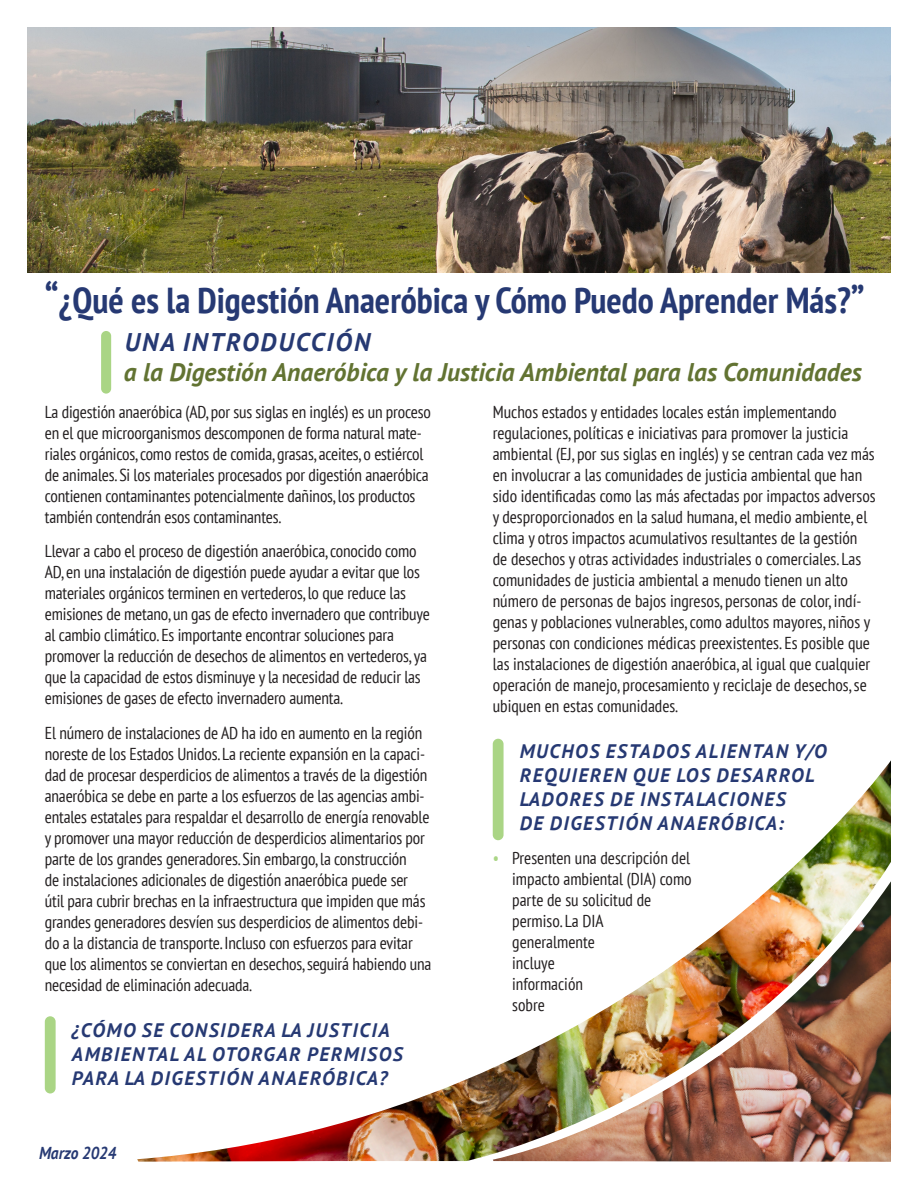
<style>
.page{position:relative;width:918px;height:1188px;background:#fff}
.page>*{position:absolute;margin:0;border:0;box-sizing:border-box;transform-origin:0 0}
.t1{font:700 condensed 36px "PT Sans";color:#263973}
.t2{font:italic 700 25.5px "PT Sans";color:#627332}
.t3{font:italic 700 25.5px "PT Sans";letter-spacing:.08em;color:#263973}
.t4{font:italic 700 19.5px/24px "PT Sans";letter-spacing:.08em;color:#263973}
.t5{font:condensed 17.25px/21px "PT Sans";letter-spacing:-.01em;color:#231f20}
.t6{font:italic 700 17.25px "PT Sans";color:#263973;scale:.9 1}
.s1{font-size:40.5px}
.s2{color:#aad585}
</style>
<div class="page">
<img style="left:27px;top:27px;width:864px;height:245px">
<div style="left:101px;top:331px;width:10px;height:63px;background:#aad585;border-radius:5px"></div>
<img style="left:137px;top:760px;width:754px;height:402px">
<div style="left:45px;top:1016px;width:11px;height:77px;background:#aad585;border-radius:5px"></div>
<div style="left:493px;top:739px;width:11px;height:101px;background:#aad585;border-radius:5px"></div>
<h1 class="t1" style="left:45px;top:277px;width:821px"><span class="s1">“</span>¿Qué es la Digestión Anaeróbica y Cómo Puedo Aprender Más?<span class="s1">”</span></h1>
<h2 class="t3" style="left:125px;top:325px;width:247px">UNA INTRODUCCIÓN</h2>
<h2 class="t2" style="left:124px;top:356px;width:739px">a la Digestión Anaeróbica y la Justicia Ambiental para las Comunidades</h2>
<p class="t5" style="left:45px;top:401px;width:388px">La digestión anaeróbica (AD, por sus siglas en inglés) es un proceso en el que microorganismos descomponen de forma natural mate&shy;riales orgánicos, como restos de comida, grasas, aceites, o estiércol de animales. Si los materiales procesados por digestión anaeróbica contienen contaminantes potencialmente dañinos, los productos también contendrán esos contaminantes.</p>
<p class="t5" style="left:45px;top:540px;width:387px">Llevar a cabo el proceso de digestión anaeróbica, conocido como AD, en una instalación de digestión puede ayudar a evitar que los materiales orgánicos terminen en vertederos, lo que reduce las emisiones de metano, un gas de efecto invernadero que contribuye al cambio climático. Es importante encontrar soluciones para promover la reducción de desechos de alimentos en vertederos, ya que la capacidad de estos disminuye y la necesidad de reducir las emisiones de gases de efecto invernadero aumenta.</p>
<p class="t5" style="left:45px;top:722px;width:388px">El número de instalaciones de AD ha ido en aumento en la región noreste de los Estados Unidos. La reciente expansión en la capaci&shy;dad de procesar desperdicios de alimentos a través de la digestión anaeróbica se debe en parte a los esfuerzos de las agencias ambi&shy;entales estatales para respaldar el desarrollo de energía renovable y promover una mayor reducción de desperdicios alimentarios por parte de los grandes generadores. Sin embargo, la construcción<br>de instalaciones adicionales de digestión anaeróbica puede ser útil para cubrir brechas en la infraestructura que impiden que más grandes generadores desvíen sus desperdicios de alimentos debi&shy;do a la distancia de transporte. Incluso con esfuerzos para evitar que los alimentos se conviertan en desechos, seguirá habiendo una necesidad de eliminación adecuada.</p>
<p class="t4" style="left:72px;top:1017px;width:332px">¿CÓMO SE CONSIDERA LA JUSTICIA<br>AMBIENTAL AL OTORGAR PERMISOS<br>PARA LA DIGESTIÓN ANAERÓBICA?</p>
<p class="t5" style="left:493px;top:401px;width:384px">Muchos estados y entidades locales están implementando regulaciones, políticas e iniciativas para promover la justicia ambiental (EJ, por sus siglas en inglés) y se centran cada vez más en involucrar a las comunidades de justicia ambiental que han sido identificadas como las más afectadas por impactos adversos y desproporcionados en la salud humana, el medio ambiente, el clima y otros impactos acumulativos resultantes de la gestión de desechos y otras actividades industriales o comerciales. Las comunidades de justicia ambiental a menudo tienen un alto número de personas de bajos ingresos, personas de color, indí&shy;genas y poblaciones vulnerables, como adultos mayores, niños y personas con condiciones médicas preexistentes. Es posible que las instalaciones de digestión anaeróbica, al igual que cualquier operación de manejo, procesamiento y reciclaje de desechos, se ubiquen en estas comunidades.</p>
<p class="t4" style="left:520px;top:738px;width:309px">MUCHOS ESTADOS ALIENTAN Y/O<br>REQUIEREN QUE LOS DESARROL<br>LADORES DE INSTALACIONES<br>DE DIGESTIÓN ANAERÓBICA:</p>
<p class="t5" style="left:512px;top:847px;width:181px;text-indent:-19px"><span class="s2">•</span> Presenten una descripción del impacto ambiental (DIA) como parte de su solicitud de permiso. La DIA<br>generalmente<br>incluye<br>información<br>sobre</p>
<p class="t6" style="left:39px;top:1142px;width:87px">Marzo 2024</p>
</div>
